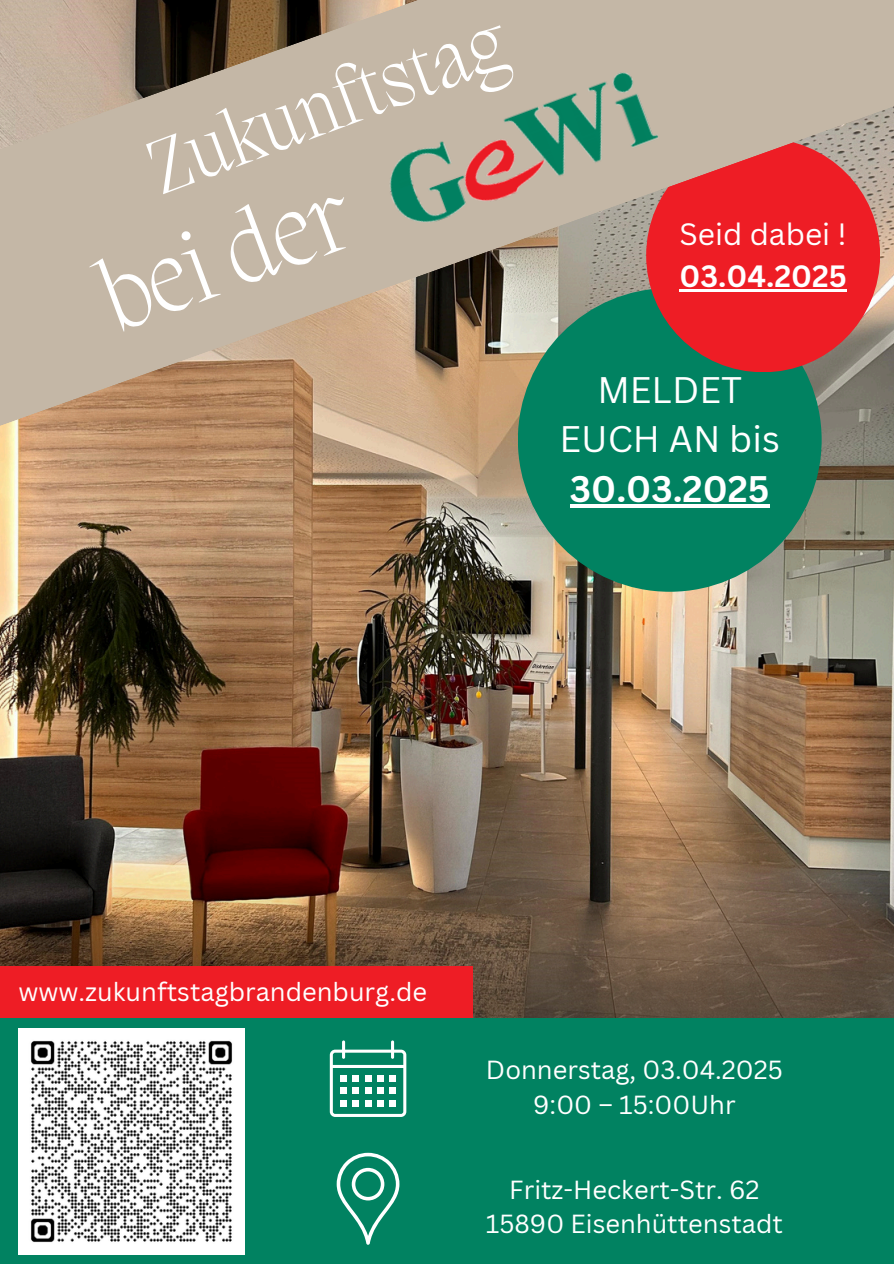
<style>
.page{position:relative;width:894px;height:1264px;background:#fff}
.page>*{position:absolute;margin:0;border:0;box-sizing:border-box;transform-origin:0 0}
.t1{font:200 99px "Migra";color:#fff}
.t2{font:200 78px "Migra";color:#fff}
.t3{font:36px/49.5px "Canva Sans";color:#fff;text-align:center}
.t4{font:30px/41.7px "Canva Sans";color:#fff}
.t5{font:25.5px "Canva Sans";color:#fff}
.s1{font-weight:700}
</style>
<div class="page">
<img style="left:0;top:451px;width:893px;height:370px">
<img style="left:0;top:821px;width:893px;height:197px">
<div style="left:517px;top:288px;width:304px;height:303px;background:#018261;border-radius:50%"></div>
<hr style="left:569px;top:504px;width:200px;height:3px;background:#fff">
<svg style="left:0;top:0;width:893px;height:451px;background:#ac917f"></svg>
<img style="left:362px;top:46px;width:310px;height:197px">
<div style="left:0;top:1018px;width:893px;height:245px;background:#018261"></div>
<img style="left:18px;top:1028px;width:226px;height:226px">
<svg style="left:330px;top:1040px;width:76px;height:76px"></svg>
<svg style="left:336px;top:1152px;width:63px;height:92px"></svg>
<div style="left:0;top:966px;width:472px;height:52px;background:#ee1d25"></div>
<h1 class="t2" style="left:138px;top:134px;width:376px;rotate:-20deg">Zukunftstag</h1>
<h4 class="t1" style="left:89px;top:257px;width:260px;rotate:-20deg">bei der</h4>
<p class="t4" style="left:679px;top:213px;width:169px">Seid dabei !<br><span class="s1">03.04.2025</span></p>
<h2 class="t3" style="left:559px;top:364px;width:222px">MELDET<br>EUCH AN bis<br><span class="s1">30.03.2025</span></h2>
<p class="t5" style="left:18px;top:974px;width:410px">www.zukunftstagbrandenburg.de</p>
<h3 class="t5" style="left:486px;top:1051px;width:298px">Donnerstag, 03.04.2025</h3>
<p class="t5" style="left:533px;top:1086px;width:204px">9:00 – 15:00Uhr</p>
<p class="t5" style="left:509px;top:1171px;width:252px">Fritz-Heckert-Str. 62</p>
<p class="t5" style="left:485px;top:1206px;width:298px">15890 Eisenhüttenstadt</p>
</div>
